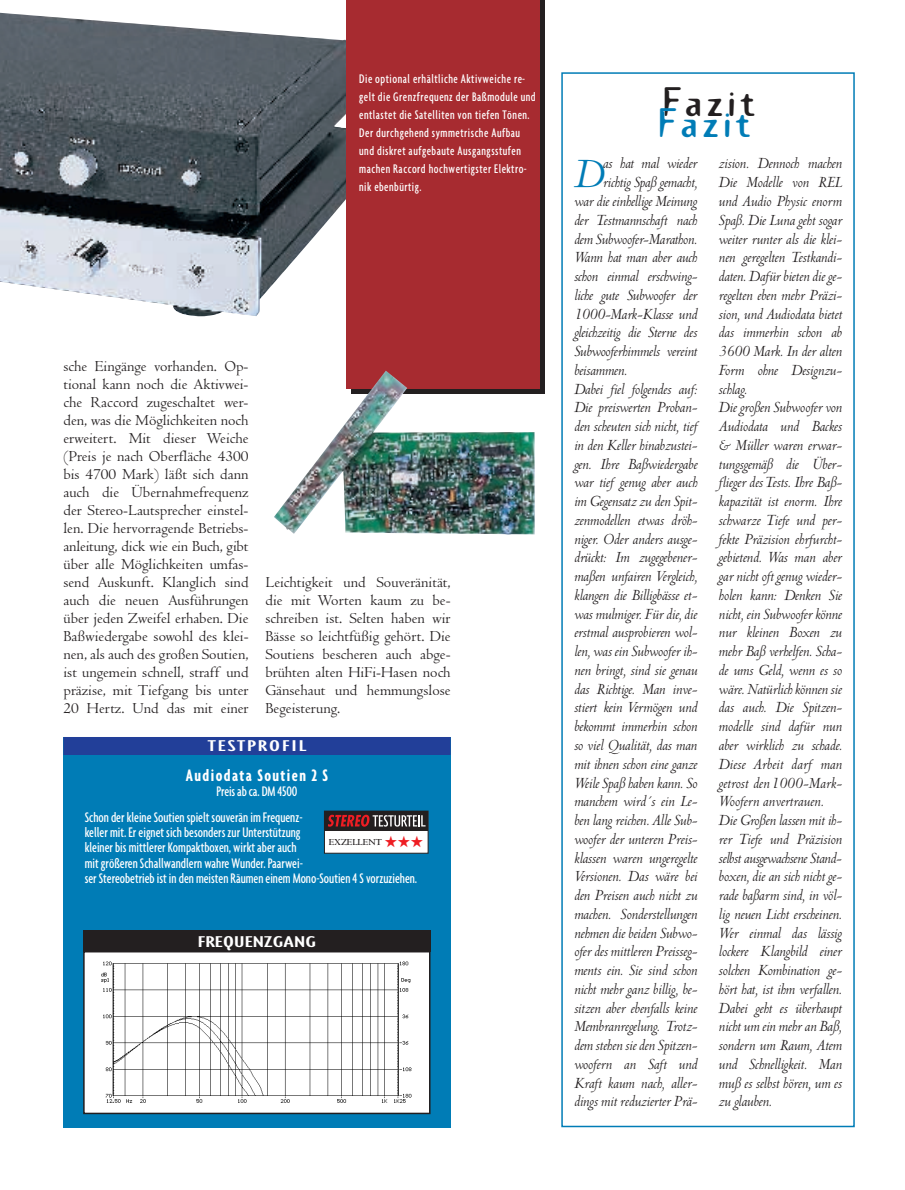
<style>
.page{position:relative;width:905px;height:1190px;background:#fff}
.page>*{position:absolute;margin:0;border:0;box-sizing:border-box;transform-origin:0 0}
.t1{font:italic 44.4px "Centaur";color:#007cb6}
.t2{font:700 36px "Template Gothic";letter-spacing:.11em;color:#231f20}
.t3{font:700 36px "Template Gothic";letter-spacing:.11em;color:#007cb6}
.t4{font:700 extra-condensed 18px "Agenda";letter-spacing:.08em;color:#fff}
.t5{font:18px "Triplex Cond";letter-spacing:.005em;color:#fff;scale:2 1}
.t6{font:18px "Triplex Cond";letter-spacing:.055em;color:#fff;scale:2 1}
.t7{font:italic 16.5px/18.8px "Centaur";letter-spacing:-.01em;color:#231f20}
.t8{font:15.75px/18px "Centaur";color:#231f20;text-align:justify}
.t9{font:500 extra-condensed 15px/15.3px "Agenda";color:#fff}
.t10{font:500 extra-condensed 13.5px/18px "Agenda";letter-spacing:.04em;color:#fff}
.t11{font:700 9.6px "Centaur";color:#231f20}
.s1{color:#ee1d23}
</style>
<div class="page">
<div style="left:561px;top:72px;width:293px;height:1055px;border:2px solid #007cb6"></div>
<div style="left:351px;top:0;width:193px;height:394px;background:#231f20"></div>
<div style="left:63px;top:737px;width:387px;height:390px;background:#007cb6"></div>
<div style="left:63px;top:737px;width:387px;height:18px;background:#223f99"></div>
<div style="left:324px;top:811px;width:104px;height:42px;background:#fff"></div>
<div style="left:324px;top:811px;width:104px;height:19px;background:#231f20"></div>
<svg style="left:328px;top:814px;width:97px;height:12px"></svg>
<div style="left:85px;top:952px;width:344px;height:160px;background:#fff"></div>
<img style="left:101px;top:961px;width:311px;height:142px">
<div style="left:83px;top:951px;width:347px;height:163px;border:2px solid #231f20"></div>
<div style="left:83px;top:929px;width:347px;height:22px;background:#231f20"></div>
<img style="left:0;top:12px;width:346px;height:304px">
<div style="left:346px;top:0;width:194px;height:389px;background:#a72b30"></div>
<img style="left:274px;top:370px;width:260px;height:164px">
<p class="t10" style="left:359px;top:71px;width:178px">Die optional erhältliche Aktivweiche re&shy;gelt die Grenzfrequenz der Baßmodule und entlastet die Satelliten von tiefen Tönen.<br>Der durchgehend symmetrische Aufbau und diskret aufgebaute Ausgangsstufen machen Raccord hochwertigster Elektro&shy;nik ebenbürtig.</p>
<p class="t8" style="left:63px;top:359px;width:187px">sche Eingänge vorhanden. Op&shy;tional kann noch die Aktivwei&shy;che Raccord zugeschaltet wer&shy;den, was die Möglichkeiten noch erweitert. Mit dieser Weiche (Preis je nach Oberfläche 4300 bis 4700 Mark) läßt sich dann auch die Übernahmefrequenz der Stereo-Lautsprecher einstel&shy;len. Die hervorragende Betriebs&shy;anleitung, dick wie ein Buch, gibt über alle Möglichkeiten umfas&shy;send Auskunft. Klanglich sind auch die neuen Ausführungen über jeden Zweifel erhaben. Die Baßwiedergabe sowohl des klei&shy;nen, als auch des großen Soutien, ist ungemein schnell, straff und präzise, mit Tiefgang bis unter 20 Hertz. Und das mit einer</p>
<p class="t6" style="left:208px;top:738px;width:50px">TESTPROFIL</p>
<p class="t4" style="left:186px;top:770px;width:144px">Audiodata Soutien 2 S</p>
<p class="t9" style="left:85px;top:779px;width:219px;line-height:25.8px;text-indent:132px">Preis ab ca. DM 4500<br>Schon der kleine Soutien spielt souverän im Frequenz-</p>
<p class="t9" style="left:85px;top:826px;width:334px">keller mit. Er eignet sich besonders zur Unterstützung<br>kleiner bis mittlerer Kompaktboxen, wirkt aber auch<br>mit größeren Schallwandlern wahre Wunder. Paarwei-<br>ser Stereobetrieb ist in den meisten Räumen einem Mono-Soutien 4 S vorzuziehen.</p>
<p class="t8" style="left:265px;top:575px;width:187px">Leichtigkeit und Souveränität, die mit Worten kaum zu be&shy;schreiben ist. Selten haben wir Bässe so leichtfüßig gehört. Die Soutiens bescheren auch abge&shy;brühten alten HiFi-Hasen noch Gänsehaut und hemmungslose Begeisterung.</p>
<p class="t11" style="left:329px;top:839px;width:96px">EXZELLENT <span class="s1">★★★</span></p>
<p class="t5" style="left:198px;top:934px;width:61px">FREQUENZGANG</p>
<h2 class="t2" style="left:662px;top:86px;width:94px">Fazit</h2>
<h2 class="t3" style="left:658px;top:107px;width:94px">Fazit</h2>
<p class="t7" style="left:718px;top:156px;width:125px">zision. Dennoch machen<br>Die Modelle von REL und Audio Physic enorm<br>Spaß. Die Luna geht sogar weiter runter als die klei&shy;nen geregelten Testkandi&shy;daten. Dafür bieten die ge&shy;regelten eben mehr Präzi&shy;sion, und Audiodata bietet das immerhin schon ab<br>3600 Mark. In der alten<br>Form ohne Designzu&shy;schlag.<br>Die großen Subwoofer von<br>Audiodata und Backes &amp; Müller waren erwar&shy;tungsgemäß die Über&shy;flieger des Tests. Ihre Baß&shy;kapazität ist enorm. Ihre schwarze Tiefe und per&shy;fekte Präzision ehrfurcht&shy;gebietend. Was man aber gar nicht oft genug wieder&shy;holen kann: Denken Sie nicht, ein Subwoofer könne nur kleinen Boxen zu mehr Baß verhelfen. Scha&shy;de ums Geld, wenn es so wäre. Natürlich können sie das auch. Die Spitzen&shy;modelle sind dafür nun aber wirklich zu schade.<br>Diese Arbeit darf man getrost den1000-Mark-<br>Woofern anvertrauen.<br>Die Großen lassen mit ih&shy;rer Tiefe und Präzision selbst ausgewachsene Stand&shy;boxen, die an sich nicht ge&shy;rade baßarm sind, in völ&shy;lig neuen Licht erscheinen.<br>Wer einmal das lässig lockere Klangbild einer solchen Kombination ge&shy;hört hat, ist ihm verfallen.<br>Dabei geht es überhaupt nicht um ein mehr an Baß, sondern um Raum, Atem und Schnelligkeit. Man muß es selbst hören, um es zu glauben.</p>
<h1 class="t1" style="left:574px;top:157px;width:31px">D</h1>
<p class="t7" style="left:603px;top:156px;width:96px">as hat mal wieder</p>
<p class="t7" style="left:603px;top:175px;width:96px">richtig Spaß gemacht,</p>
<p class="t7" style="left:574px;top:193px;width:125px">war die einhellige Meinung</p>
<p class="t7" style="left:574px;top:212px;width:125px">der Testmannschaft nach</p>
<p class="t7" style="left:574px;top:231px;width:125px">dem Subwoofer-Marathon.</p>
<p class="t7" style="left:574px;top:250px;width:125px">Wann hat man aber auch</p>
<p class="t7" style="left:574px;top:268px;width:125px">schon einmal erschwing-</p>
<p class="t7" style="left:574px;top:287px;width:125px">liche gute Subwoofer der</p>
<p class="t7" style="left:574px;top:306px;width:125px">1000-Mark-Klasse und</p>
<p class="t7" style="left:574px;top:325px;width:125px">gleichzeitig die Sterne des</p>
<p class="t7" style="left:574px;top:343px;width:125px">Subwooferhimmels vereint</p>
<p class="t7" style="left:574px;top:362px;width:55px">beisammen.</p>
<p class="t7" style="left:574px;top:381px;width:125px">Dabei fiel folgendes auf:</p>
<p class="t7" style="left:574px;top:400px;width:125px">Die preiswerten Proban-</p>
<p class="t7" style="left:574px;top:418px;width:125px">den scheuten sich nicht, tief</p>
<p class="t7" style="left:574px;top:437px;width:125px">in den Keller hinabzustei-</p>
<p class="t7" style="left:574px;top:456px;width:125px">gen. Ihre Baßwiedergabe</p>
<p class="t7" style="left:574px;top:475px;width:125px">war tief genug aber auch</p>
<p class="t7" style="left:574px;top:493px;width:125px">im Gegensatz zu den Spit-</p>
<p class="t7" style="left:574px;top:512px;width:125px">zenmodellen etwas dröh-</p>
<p class="t7" style="left:574px;top:531px;width:125px">niger. Oder anders ausge-</p>
<p class="t7" style="left:574px;top:550px;width:125px">drückt: Im zugegebener-</p>
<p class="t7" style="left:574px;top:568px;width:125px">maßen unfairen Vergleich,</p>
<p class="t7" style="left:574px;top:587px;width:125px">klangen die Billigbässe et-</p>
<p class="t7" style="left:574px;top:606px;width:125px">was mulmiger. Für die, die</p>
<p class="t7" style="left:574px;top:625px;width:125px">erstmal ausprobieren wol-</p>
<p class="t7" style="left:574px;top:643px;width:125px">len, was ein Subwoofer ih-</p>
<p class="t7" style="left:574px;top:662px;width:125px">nen bringt, sind sie genau</p>
<p class="t7" style="left:574px;top:681px;width:125px">das Richtige. Man inve-</p>
<p class="t7" style="left:574px;top:700px;width:125px">stiert kein Vermögen und</p>
<p class="t7" style="left:574px;top:718px;width:125px">bekommt immerhin schon</p>
<p class="t7" style="left:574px;top:737px;width:125px">so viel Qualität, das man</p>
<p class="t7" style="left:574px;top:756px;width:125px">mit ihnen schon eine ganze</p>
<p class="t7" style="left:574px;top:775px;width:125px">Weile Spaß haben kann. So</p>
<p class="t7" style="left:574px;top:793px;width:125px">manchem wird´s ein Le-</p>
<p class="t7" style="left:574px;top:812px;width:125px">ben lang reichen. Alle Sub-</p>
<p class="t7" style="left:574px;top:831px;width:125px">woofer der unteren Preis-</p>
<p class="t7" style="left:574px;top:850px;width:125px">klassen waren ungeregelte</p>
<p class="t7" style="left:574px;top:868px;width:125px">Versionen. Das wäre bei</p>
<p class="t7" style="left:574px;top:887px;width:125px">den Preisen auch nicht zu</p>
<p class="t7" style="left:574px;top:906px;width:125px">machen. Sonderstellungen</p>
<p class="t7" style="left:574px;top:925px;width:125px">nehmen die beiden Subwo-</p>
<p class="t7" style="left:574px;top:943px;width:125px">ofer des mittleren Preisseg-</p>
<p class="t7" style="left:574px;top:962px;width:125px">ments ein. Sie sind schon</p>
<p class="t7" style="left:574px;top:981px;width:125px">nicht mehr ganz billig, be-</p>
<p class="t7" style="left:574px;top:1000px;width:125px">sitzen aber ebenfalls keine</p>
<p class="t7" style="left:574px;top:1018px;width:125px">Membranregelung. Trotz-</p>
<p class="t7" style="left:574px;top:1037px;width:125px">dem stehen sie den Spitzen-</p>
<p class="t7" style="left:574px;top:1056px;width:125px">woofern an Saft und</p>
<p class="t7" style="left:574px;top:1075px;width:125px">Kraft kaum nach, aller-</p>
<p class="t7" style="left:574px;top:1093px;width:125px">dings mit reduzierter Prä-</p>
</div>
